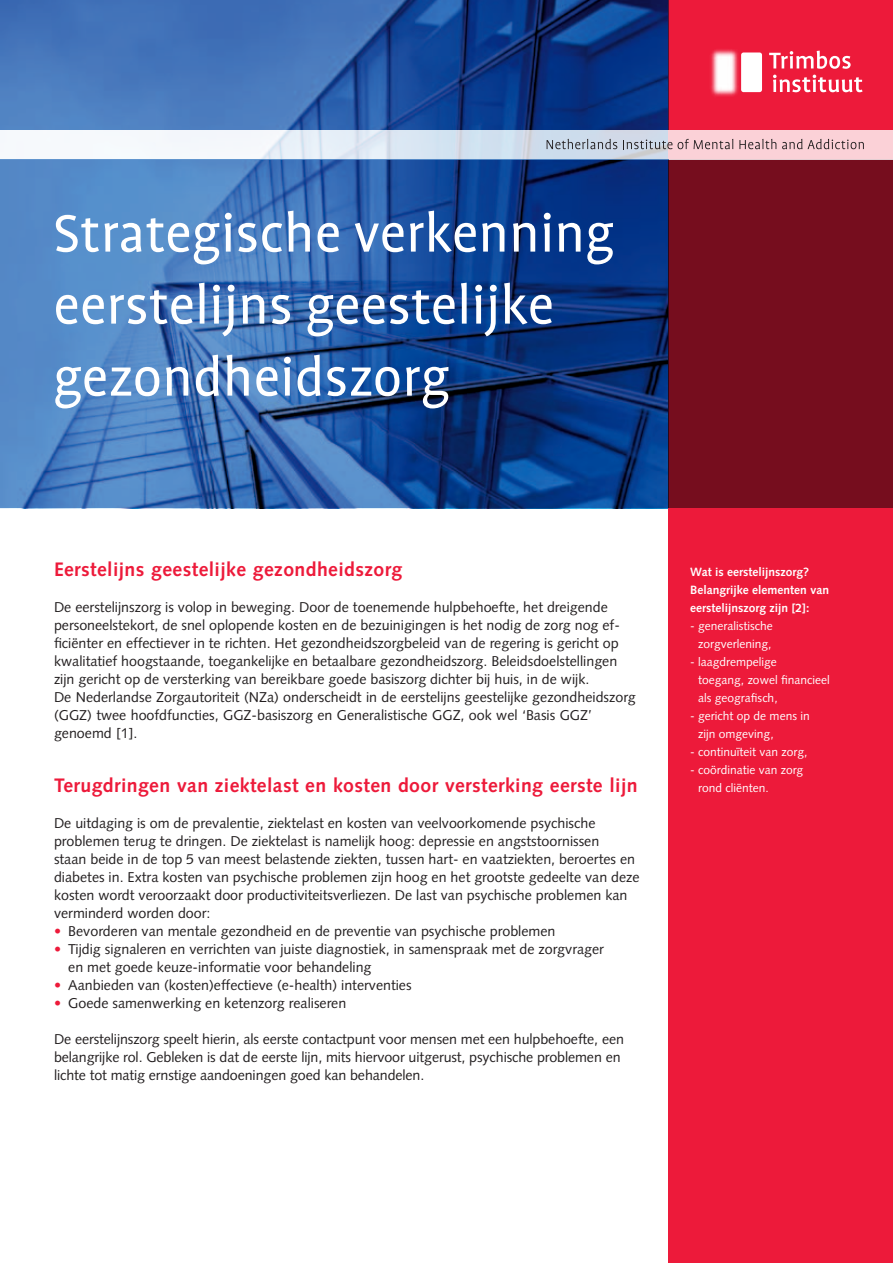
<style>
.page{position:relative;width:893px;height:1263px;background:#fff}
.page>*{position:absolute;margin:0;border:0;box-sizing:border-box;transform-origin:0 0}
.t1{font:60px/72px "Profile";color:#fff}
._01-kop_1{font:700 19.5px "Syntax LT Std";letter-spacing:.02em;color:#ed1a3a}
._03-brood{font:14.25px/18px "Syntax LT Std";color:#231f20}
._01-kop_1-2{font:14.25px/18px "Syntax LT Std";color:#231f20}
._03-brood-2{font:12px/18px "Syntax LT Std";color:#fff}
._03-brood-3{font:700 12px/18px "Syntax LT Std";color:#fff}
.s1{color:#ed1a3a}
</style>
<div class="page">
<div style="left:668px;top:0;width:225px;height:1263px;background:#ed1a3a"></div>
<div style="left:668px;top:159px;width:225px;height:349px;background:#760d1e"></div>
<svg style="left:149px;top:130px;width:744px;height:29px"></svg>
<svg style="left:547px;top:139px;width:70px;height:10px"></svg>
<svg style="left:623px;top:140px;width:49px;height:9px"></svg>
<svg style="left:678px;top:139px;width:55px;height:10px"></svg>
<svg style="left:739px;top:139px;width:37px;height:10px"></svg>
<svg style="left:782px;top:139px;width:82px;height:10px"></svg>
<svg style="left:1px;top:0;width:667px;height:130px;background:#2b5aa3"></svg>
<hr style="left:0;top:0;width:1px;height:130px;background:#6599d1">
<svg style="left:0;top:159px;width:668px;height:349px;background:#2b5da2"></svg>
<svg style="left:773px;top:51px;width:78px;height:18px"></svg>
<svg style="left:773px;top:75px;width:89px;height:17px"></svg>
<img style="left:711px;top:49px;width:62px;height:47px">
<p class="t1" style="left:53px;top:198px;width:563px">Strategische verkenning eerstelijns geestelijke gezondheidszorg</p>
<p class="_01-kop_1" style="left:54px;top:558px;width:350px">Eerstelijns geestelijke gezondheidszorg</p>
<p class="_03-brood" style="left:54px;top:598px;width:567px">De eerstelijnszorg is volop in beweging. Door de toenemende hulpbehoefte, het dreigende personeelstekort, de snel oplopende kosten en de bezuinigingen is het nodig de zorg nog ef&shy;ficiënter en effectiever in te richten. Het gezondheidszorgbeleid van de regering is gericht op kwalitatief hoogstaande, toegankelijke en betaalbare gezondheidszorg. Beleidsdoelstellingen zijn gericht op de versterking van bereikbare goede basiszorg dichter bij huis, in de wijk.</p>
<p class="_01-kop_1-2" style="left:54px;top:688px;width:583px">De Nederlandse Zorgautoriteit (NZa) onderscheidt in de eerstelijns geestelijke gezondheidszorg (GGZ) twee hoofdfuncties, GGZ-basiszorg en Generalistische GGZ, ook wel ‘Basis GGZ’ genoemd [1].</p>
<p class="_01-kop_1" style="left:54px;top:774px;width:585px">Terugdringen van ziektelast en kosten door versterking eerste lijn</p>
<p class="_03-brood" style="left:54px;top:814px;width:587px">De uitdaging is om de prevalentie, ziektelast en kosten van veelvoorkomende psychische problemen terug te dringen. De ziektelast is namelijk hoog: depressie en angststoornissen<br>staan beide in de top 5 van meest belastende ziekten, tussen hart- en vaatziekten, beroertes en diabetes in. Extra kosten van psychische problemen zijn hoog en het grootste gedeelte van deze kosten wordt veroorzaakt door productiviteitsverliezen. De last van psychische problemen kan verminderd worden door:</p>
<p class="_03-brood" style="left:54px;top:922px;width:503px"><span class="s1">•</span> Bevorderen van mentale gezondheid en de preventie van psychische problemen</p>
<p class="_03-brood" style="left:68px;top:940px;width:537px;text-indent:-14px"><span class="s1">•</span> Tijdig signaleren en verrichten van juiste diagnostiek, in samenspraak met de zorgvrager en met goede keuze-informatie voor behandeling</p>
<p class="_03-brood" style="left:54px;top:976px;width:359px"><span class="s1">•</span> Aanbieden van (kosten)effectieve (e-health) interventies</p>
<p class="_03-brood" style="left:54px;top:994px;width:294px"><span class="s1">•</span> Goede samenwerking en ketenzorg realiseren</p>
<p class="_03-brood" style="left:54px;top:1030px;width:571px">De eerstelijnszorg speelt hierin, als eerste contactpunt voor mensen met een hulpbehoefte, een belangrijke rol. Gebleken is dat de eerste lijn, mits hiervoor uitgerust, psychische problemen en lichte tot matig ernstige aandoeningen goed kan behandelen.</p>
<p class="_03-brood-3" style="left:690px;top:563px;width:120px">Wat is eerstelijnszorg?</p>
<p class="_03-brood-3" style="left:690px;top:581px;width:140px">Belangrijke elementen van eerstelijnszorg zijn [2]:</p>
<p class="_03-brood-2" style="left:690px;top:616px;width:84px;text-align:center">- generalistische zorgverlening,</p>
<p class="_03-brood-2" style="left:698px;top:652px;width:133px;text-indent:-8px">- laagdrempelige<br>toegang, zowel financieel als geografisch,</p>
<p class="_03-brood-2" style="left:698px;top:706px;width:113px;text-indent:-8px">- gericht op de mens in zijn omgeving,</p>
<p class="_03-brood-2" style="left:690px;top:742px;width:119px">- continuïteit van zorg,</p>
<p class="_03-brood-2" style="left:698px;top:760px;width:106px;text-indent:-8px">- coördinatie van zorg rond cliënten.</p>
</div>
